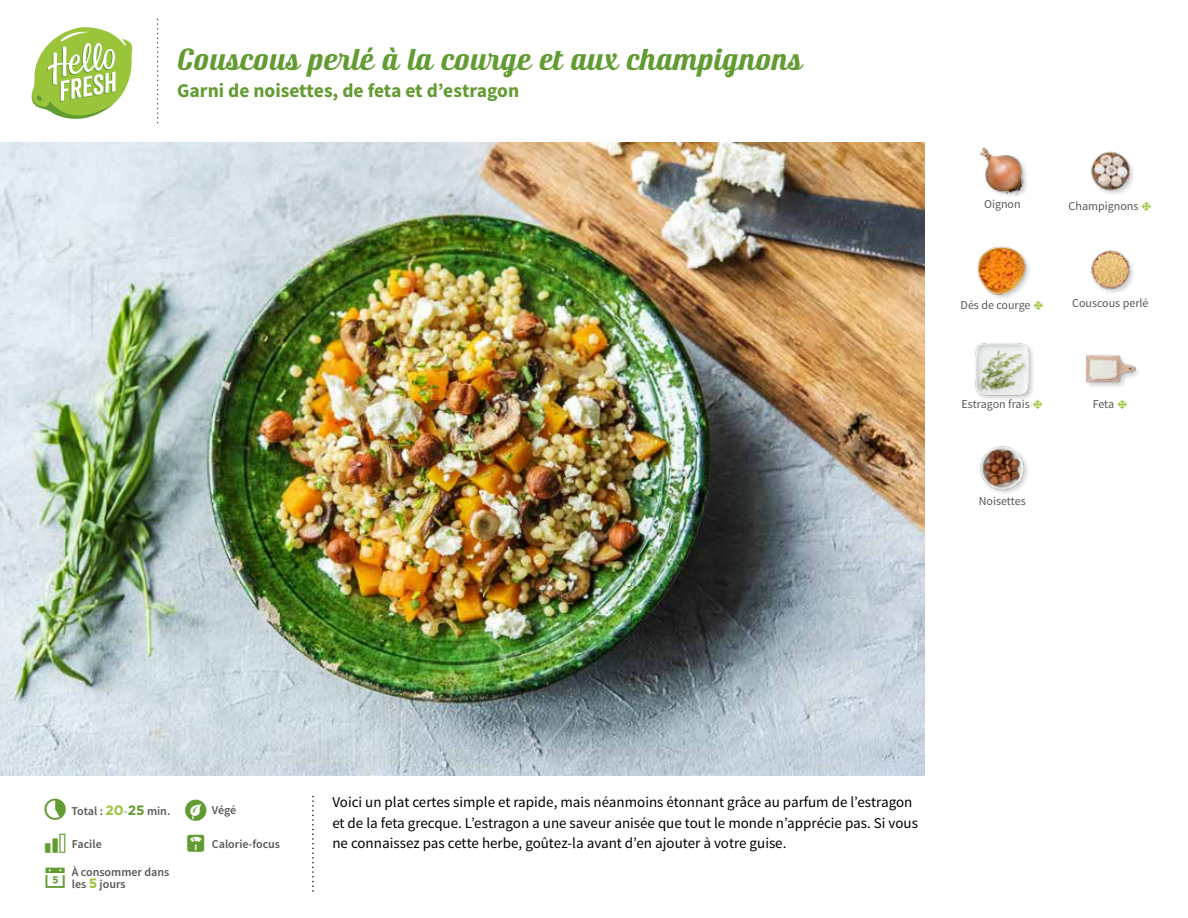
<style>
.page{position:relative;width:1188px;height:918px;background:#fff}
.page>*{position:absolute;margin:0;border:0;box-sizing:border-box;transform-origin:0 0}
.t1{font:31.5px "Ritts Cursive";color:#619b31}
.t2{font:700 19.5px "Source Sans Pro";color:#619b31}
.t3{font:15px/20.5px "Source Sans Pro";color:#000}
.t4{font:12px "Source Sans Pro";color:#575756}
.t5{font:600 12px/12.9px "Source Sans Pro";color:#575756}
.s1{font-family:"Gotham";font-weight:700;font-size:13.5px;color:#9ac43a}
.s2{color:#87ac54}
.s3{font-family:"Gotham";font-weight:700;font-size:13.5px;color:#619b31}
</style>
<div class="page">
<svg style="left:31px;top:27px;width:102px;height:92px"></svg>
<img style="left:0;top:142px;width:925px;height:634px">
<img style="left:1091px;top:151px;width:42px;height:43px">
<div style="left:1085px;top:354px;width:57px;height:35px;background:#000;opacity:.2"></div>
<img style="left:1085px;top:354px;width:50px;height:35px">
<img style="left:1091px;top:250px;width:42px;height:43px">
<img style="left:979px;top:147px;width:48px;height:49px">
<div style="left:974px;top:342px;width:62px;height:60px;background:#000;opacity:.2"></div>
<img style="left:974px;top:342px;width:56px;height:55px">
<img style="left:980px;top:446px;width:48px;height:47px">
<img style="left:977px;top:246px;width:52px;height:52px">
<h1 class="t1" style="left:177px;top:41px;width:627px">Couscous perlé à la courge et aux champignons</h1>
<h2 class="t2" style="left:177px;top:78px;width:344px">Garni de noisettes, de feta et d’estragon</h2>
<p class="t4" style="left:984px;top:197px;width:38px">Oignon</p>
<p class="t4" style="left:1069px;top:198px;width:71px">Champignons</p>
<p class="t4" style="left:961px;top:298px;width:71px">Dés de courge</p>
<p class="t4" style="left:1072px;top:296px;width:78px">Couscous perlé</p>
<p class="t4" style="left:961px;top:397px;width:70px">Estragon frais</p>
<p class="t4" style="left:1093px;top:396px;width:23px">Feta</p>
<p class="t4" style="left:979px;top:494px;width:49px">Noisettes</p>
<p class="t5" style="left:71px;top:805px;width:100px">Total : <span class="s1">20</span><span class="s2">-</span><span class="s3">25</span> min.</p>
<p class="t5" style="left:212px;top:804px;width:26px">Végé</p>
<p class="t3" style="left:332px;top:792px;width:587px">Voici un plat certes simple et rapide, mais néanmoins étonnant grâce au parfum de l’estragon et de la feta grecque. L’estragon a une saveur anisée que tout le monde n’apprécie pas. Si vous</p>
<p class="t5" style="left:72px;top:838px;width:31px">Facile</p>
<p class="t5" style="left:212px;top:838px;width:70px">Calorie-focus</p>
<p class="t3" style="left:332px;top:833px;width:456px">ne connaissez pas cette herbe, goûtez-la avant d’en ajouter à votre guise.</p>
<p class="t5" style="left:72px;top:865px;width:99px">À consommer dans les <span class="s1">5</span> jours</p>
</div>
